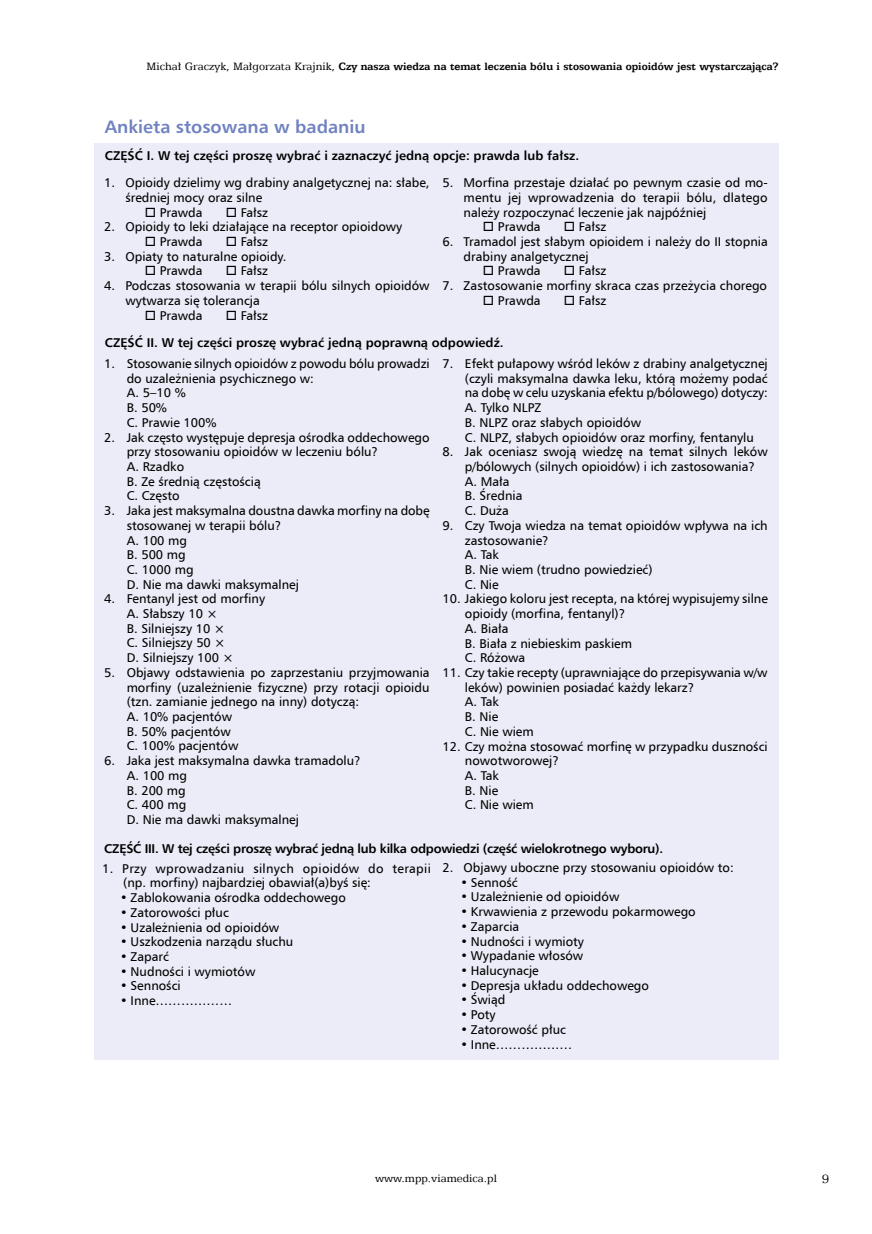
<style>
.page{position:relative;width:872px;height:1234px;background:#fff}
.page>*{position:absolute;margin:0;border:0;box-sizing:border-box;transform-origin:0 0}
.t1{font:700 18px "Humnst 777 EU";color:#7082c0}
.t2{font:13.5px "Egyptian 505 EU";color:#000}
.t3{font:12.75px/14.7px "Humnst 777 EU";color:#000}
.t4{font:700 12.75px "Humnst 777 EU";color:#000}
.t5{font:12.75px/14.7px "Humnst 777 EU";letter-spacing:.025em;color:#000}
.t6{font:700 12.75px "Humnst 777 EU";letter-spacing:-.02em;color:#000}
.t7{font:700 12px "Egyptian 505 EU";color:#000}
.t8{font:12px "Egyptian 505 EU";color:#000}
.s1{font-weight:400}
</style>
<div class="page">
<div style="left:94px;top:143px;width:684px;height:916px;background:#ebecf7"></div>
<p class="t7" style="left:147px;top:60px;width:633px"><span class="s1">Michał Graczyk, Małgorzata Krajnik,</span> Czy nasza wiedza na temat leczenia bólu i stosowania opioidów jest wystarczająca?</p>
<h1 class="t1" style="left:105px;top:115px;width:262px">Ankieta stosowana w badaniu</h1>
<p class="t4" style="left:105px;top:148px;width:476px">CZĘŚĆ I. W tej części proszę wybrać i zaznaczyć jedną opcje: prawda lub fałsz.</p>
<p class="t3" style="left:125px;top:175px;width:306px;text-indent:-21px">1. Opioidy dzielimy wg drabiny analgetycznej na: słabe, średniej mocy oraz silne</p>
<p class="t3" style="left:145px;top:204px;width:59px">□ Prawda</p>
<p class="t3" style="left:226px;top:204px;width:44px">□ Fałsz</p>
<p class="t3" style="left:104px;top:219px;width:299px">2. Opioidy to leki działające na receptor opioidowy</p>
<p class="t3" style="left:145px;top:234px;width:59px">□ Prawda</p>
<p class="t3" style="left:226px;top:234px;width:44px">□ Fałsz</p>
<p class="t3" style="left:104px;top:249px;width:184px">3. Opiaty to naturalne opioidy.</p>
<p class="t3" style="left:145px;top:263px;width:59px">□ Prawda</p>
<p class="t3" style="left:226px;top:263px;width:44px">□ Fałsz</p>
<p class="t3" style="left:125px;top:278px;width:306px;text-indent:-21px">4. Podczas stosowania w terapii bólu silnych opioidów wytwarza się tolerancja</p>
<p class="t3" style="left:145px;top:307px;width:59px">□ Prawda</p>
<p class="t3" style="left:226px;top:307px;width:44px">□ Fałsz</p>
<p class="t3" style="left:463px;top:175px;width:306px;text-align:justify;text-indent:-21px">5. Morfina przestaje działać po pewnym czasie od mo&shy;mentu jej wprowadzenia do terapii bólu, dlatego należy rozpoczynać leczenie jak najpóźniej</p>
<p class="t3" style="left:483px;top:219px;width:59px">□ Prawda</p>
<p class="t3" style="left:564px;top:219px;width:44px">□ Fałsz</p>
<p class="t3" style="left:463px;top:234px;width:306px;text-indent:-21px">6. Tramadol jest słabym opioidem i należy do II stopnia drabiny analgetycznej</p>
<p class="t3" style="left:483px;top:263px;width:59px">□ Prawda</p>
<p class="t3" style="left:564px;top:263px;width:44px">□ Fałsz</p>
<p class="t3" style="left:442px;top:278px;width:326px">7. Zastosowanie morfiny skraca czas przeżycia chorego</p>
<p class="t3" style="left:483px;top:293px;width:59px">□ Prawda</p>
<p class="t3" style="left:564px;top:293px;width:44px">□ Fałsz</p>
<p class="t4" style="left:105px;top:335px;width:400px">CZĘŚĆ II. W tej części proszę wybrać jedną poprawną odpowiedź.</p>
<p class="t3" style="left:127px;top:356px;width:304px;text-indent:-23px">1. Stosowanie silnych opioidów z powodu bólu prowadzi do uzależnienia psychicznego w:<br>A. 5–10 %<br>B. 50%<br>C. Prawie 100%</p>
<p class="t3" style="left:127px;top:429px;width:304px;text-indent:-23px">2. Jak często występuje depresja ośrodka oddechowego przy stosowaniu opioidów w leczeniu bólu?<br>A. Rzadko<br>B. Ze średnią częstością<br>C. Często</p>
<p class="t3" style="left:127px;top:503px;width:304px;text-indent:-23px">3. Jaka jest maksymalna doustna dawka morfiny na dobę stosowanej w terapii bólu?<br>A. 100 mg<br>B. 500 mg<br>C. 1000 mg<br>D. Nie ma dawki maksymalnej</p>
<p class="t3" style="left:127px;top:591px;width:140px;text-indent:-23px">4. Fentanyl jest od morfiny<br>A. Słabszy 10 ×<br>B. Silniejszy 10 ×<br>C. Silniejszy 50 ×<br>D. Silniejszy 100 ×</p>
<p class="t3" style="left:127px;top:664px;width:304px;text-indent:-23px">5. Objawy odstawienia po zaprzestaniu przyjmowania morfiny (uzależnienie fizyczne) przy rotacji opioidu (tzn. zamianie jednego na inny) dotyczą:<br>A. 10% pacjentów<br>B. 50% pacjentów<br>C. 100% pacjentów</p>
<p class="t3" style="left:127px;top:753px;width:236px;text-indent:-23px">6. Jaka jest maksymalna dawka tramadolu?<br>A. 100 mg<br>B. 200 mg<br>C. 400 mg<br>D. Nie ma dawki maksymalnej</p>
<p class="t3" style="left:465px;top:356px;width:304px;text-indent:-23px">7. Efekt pułapowy wśród leków z drabiny analgetycznej (czyli maksymalna dawka leku, którą możemy podać na dobę w celu uzyskania efektu p/bólowego) dotyczy:<br>A. Tylko NLPZ<br>B. NLPZ oraz słabych opioidów<br>C. NLPZ, słabych opioidów oraz morfiny, fentanylu</p>
<p class="t3" style="left:465px;top:444px;width:304px;text-indent:-23px">8. Jak oceniasz swoją wiedzę na temat silnych leków p/bólowych (silnych opioidów) i ich zastosowania?<br>A. Mała<br>B. Średnia<br>C. Duża</p>
<p class="t3" style="left:465px;top:517px;width:304px;text-indent:-23px">9. Czy Twoja wiedza na temat opioidów wpływa na ich zastosowanie?<br>A. Tak<br>B. Nie wiem (trudno powiedzieć)<br>C. Nie</p>
<p class="t3" style="left:465px;top:591px;width:304px;text-indent:-23px">10. Jakiego koloru jest recepta, na której wypisujemy silne opioidy (morfina, fentanyl)?<br>A. Biała<br>B. Biała z niebieskim paskiem<br>C. Różowa</p>
<p class="t3" style="left:465px;top:664px;width:304px;text-indent:-23px">11. Czy takie recepty (uprawniające do przepisywania w/w leków) powinien posiadać każdy lekarz?<br>A. Tak<br>B. Nie<br>C. Nie wiem</p>
<p class="t3" style="left:465px;top:738px;width:304px;text-indent:-23px">12. Czy można stosować morfinę w przypadku duszności nowotworowej?<br>A. Tak<br>B. Nie<br>C. Nie wiem</p>
<p class="t6" style="left:104px;top:840px;width:560px">CZĘŚĆ III. W tej części proszę wybrać jedną lub kilka odpowiedzi (część wielokrotnego wyboru).</p>
<p class="t5" style="left:123px;top:860px;width:309px;text-indent:-21px">1. Przy wprowadzaniu silnych opioidów do terapii (np. morfiny) najbardziej obawiał(a)byś się:</p>
<p class="t3" style="left:120px;top:889px;width:227px">• Zablokowania ośrodka oddechowego</p>
<p class="t3" style="left:120px;top:904px;width:110px">• Zatorowości płuc</p>
<p class="t3" style="left:120px;top:919px;width:161px">• Uzależnienia od opioidów</p>
<p class="t3" style="left:120px;top:934px;width:175px">• Uszkodzenia narządu słuchu</p>
<p class="t3" style="left:120px;top:948px;width:50px">• Zaparć</p>
<p class="t3" style="left:120px;top:963px;width:137px">• Nudności i wymiotów</p>
<p class="t3" style="left:120px;top:978px;width:62px">• Senności</p>
<p class="t3" style="left:120px;top:992px;width:113px">• Inne………………</p>
<p class="t3" style="left:442px;top:859px;width:293px">2. Objawy uboczne przy stosowaniu opioidów to:</p>
<p class="t3" style="left:460px;top:874px;width:59px">• Senność</p>
<p class="t3" style="left:460px;top:889px;width:160px">• Uzależnienie od opioidów</p>
<p class="t3" style="left:460px;top:903px;width:237px">• Krwawienia z przewodu pokarmowego</p>
<p class="t3" style="left:460px;top:918px;width:60px">• Zaparcia</p>
<p class="t3" style="left:460px;top:933px;width:125px">• Nudności i wymioty</p>
<p class="t3" style="left:460px;top:947px;width:124px">• Wypadanie włosów</p>
<p class="t3" style="left:460px;top:962px;width:80px">• Halucynacje</p>
<p class="t3" style="left:460px;top:977px;width:190px">• Depresja układu oddechowego</p>
<p class="t3" style="left:460px;top:992px;width:47px">• Świąd</p>
<p class="t3" style="left:460px;top:1006px;width:37px">• Poty</p>
<p class="t3" style="left:460px;top:1021px;width:107px">• Zatorowość płuc</p>
<p class="t3" style="left:460px;top:1036px;width:113px">• Inne………………</p>
<p class="t8" style="left:375px;top:1170px;width:123px">www.mpp.viamedica.pl</p>
<p class="t2" style="left:822px;top:1170px;width:9px">9</p>
</div>
